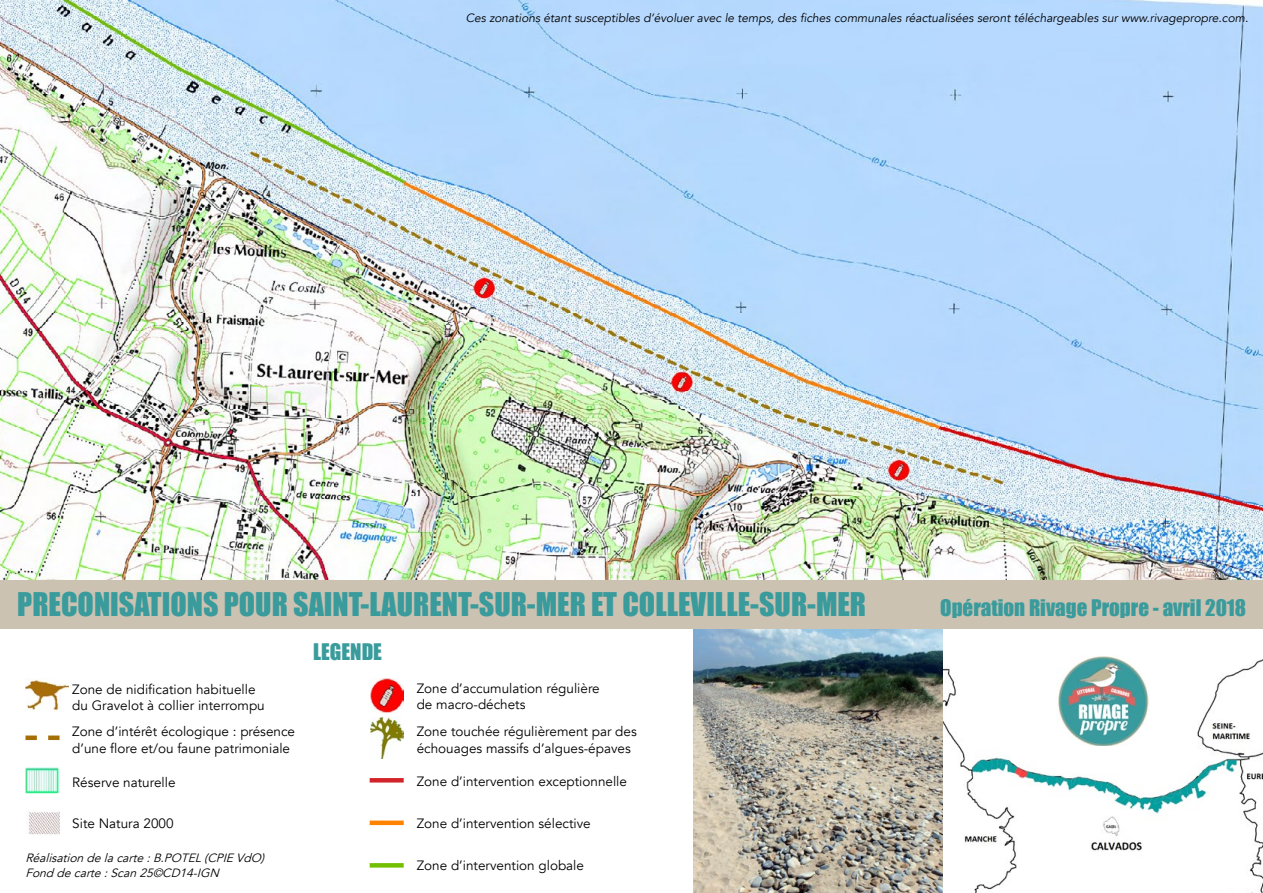
<style>
.page{position:relative;width:1263px;height:893px;background:#fff}
.page>*{position:absolute;margin:0;border:0;box-sizing:border-box;transform-origin:0 0}
.t1{font:30px "Impact";color:#3a9b9c}
.t2{font:21px "Impact";color:#3a9b9c}
.t3{font:13.5px/16.2px "Avenir";color:#000}
.t4{font:italic 12px "Avenir";color:#000}
.t5{font:italic 12px/14.4px "Avenir";color:#000}
</style>
<div class="page">
<img style="left:0;top:0;width:1263px;height:581px">
<img style="left:943px;top:659px;width:320px;height:234px">
<img style="left:694px;top:629px;width:249px;height:264px">
<div style="left:0;top:581px;width:1263px;height:48px;background:#ccc2b2"></div>
<img style="left:1056px;top:656px;width:93px;height:90px">
<svg style="left:26px;top:735px;width:34px;height:5px"></svg>
<img style="left:26px;top:679px;width:42px;height:32px">
<img style="left:26px;top:767px;width:34px;height:27px">
<img style="left:28px;top:812px;width:32px;height:23px">
<img style="left:370px;top:717px;width:34px;height:41px">
<img style="left:370px;top:678px;width:34px;height:34px">
<hr style="left:370px;top:778px;width:34px;height:4px;background:#d2232a">
<hr style="left:370px;top:821px;width:34px;height:4px;background:#ff8201">
<div style="left:370px;top:863px;width:34px;height:5px;background:#73c000"></div>
<p class="t4" style="left:466px;top:10px;width:784px">Ces zonations étant susceptibles d’évoluer avec le temps, des fiches communales réactualisées seront téléchargeables sur www.rivagepropre.com.</p>
<h1 class="t1" style="left:17px;top:581px;width:850px">PRECONISATIONS POUR SAINT-LAURENT-SUR-MER ET COLLEVILLE-SUR-MER</h1>
<h2 class="t2" style="left:940px;top:591px;width:307px">Opération Rivage Propre - avril 2018</h2>
<h2 class="t2" style="left:313px;top:635px;width:70px">LEGENDE</h2>
<p class="t3" style="left:72px;top:681px;width:194px">Zone de nidification habituelle du Gravelot à collier interrompu</p>
<p class="t3" style="left:72px;top:724px;width:224px">Zone d’intérêt écologique : présence d’une flore et/ou faune patrimoniale</p>
<p class="t3" style="left:72px;top:774px;width:105px">Réserve naturelle</p>
<p class="t3" style="left:72px;top:816px;width:103px">Site Natura 2000</p>
<p class="t3" style="left:417px;top:680px;width:185px">Zone d’accumulation régulière de macro-déchets</p>
<p class="t3" style="left:417px;top:724px;width:222px">Zone touchée régulièrement par des échouages massifs d’algues-épaves</p>
<p class="t3" style="left:417px;top:773px;width:212px">Zone d’intervention exceptionnelle</p>
<p class="t3" style="left:417px;top:815px;width:176px">Zone d’intervention sélective</p>
<p class="t3" style="left:417px;top:857px;width:169px">Zone d’intervention globale</p>
<p class="t5" style="left:26px;top:851px;width:244px">Réalisationdelacarte:B.POTEL(CPIEVdO)<br>Fonddecarte:Scan25©CD14-IGN</p>
</div>
